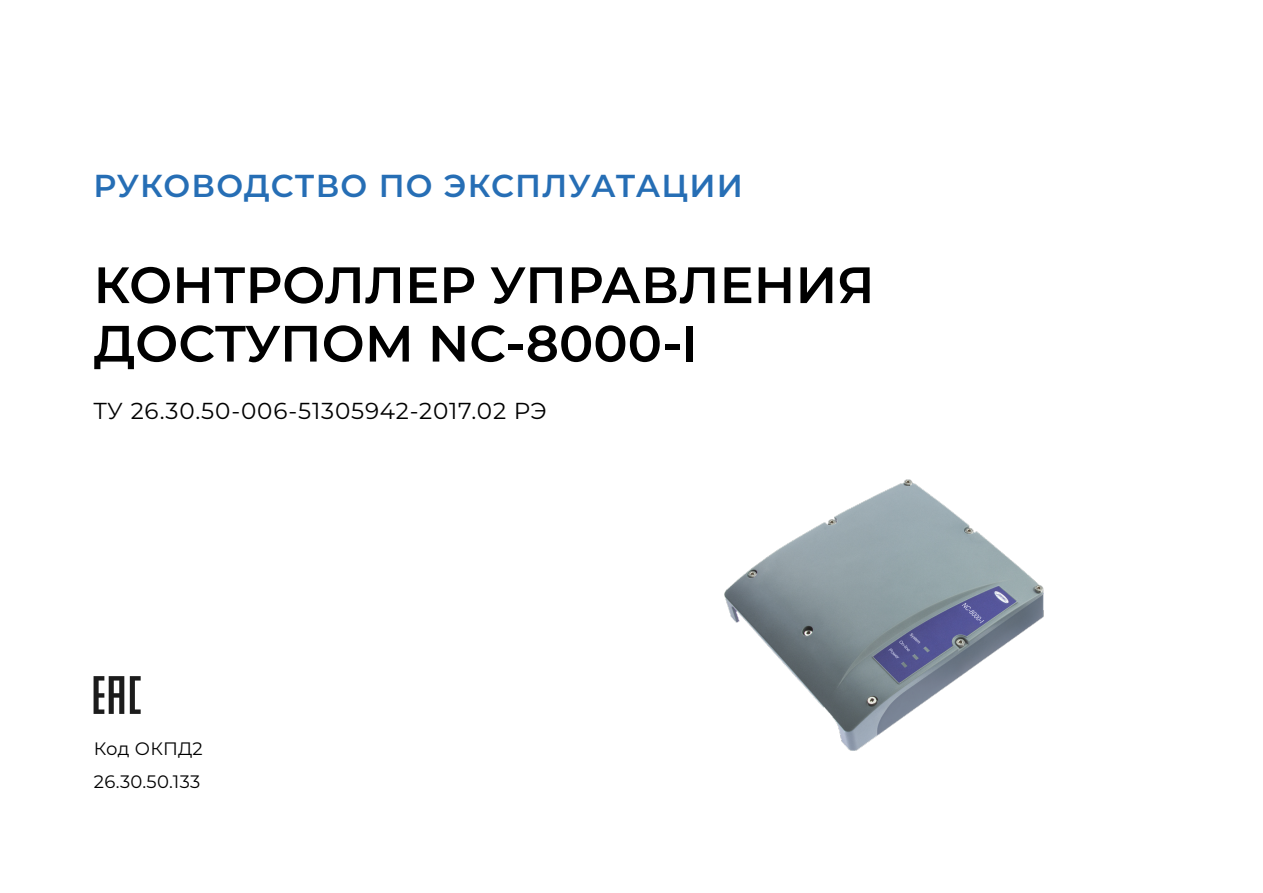
<style>
.page{position:relative;width:1263px;height:893px;background:#fff}
.page>*{position:absolute;margin:0;border:0;box-sizing:border-box;transform-origin:0 0}
.t1{font:600 51px/58.5px "Montserrat";color:#000}
.t2{font:600 31.8px "Montserrat";letter-spacing:.04em;color:#266eb5}
.t3{font:23.1px "Montserrat";letter-spacing:.035em;color:#000}
.t4{font:18px/33px "Montserrat";letter-spacing:.015em;color:#000}
</style>
<div class="page">
<img style="left:724px;top:479px;width:320px;height:272px">
<svg style="left:94px;top:676px;width:47px;height:38px"></svg>
<p class="t2" style="left:94px;top:163px;width:651px">РУКОВОДСТВО ПО ЭКСПЛУАТАЦИИ</p>
<p class="t1" style="left:94px;top:253px;width:783px">КОНТРОЛЛЕР УПРАВЛЕНИЯ<br>ДОСТУПОМ NC-8000-I</p>
<p class="t3" style="left:94px;top:394px;width:455px">ТУ 26.30.50-006-51305942-2017.02 РЭ</p>
<p class="t4" style="left:94px;top:731px;width:110px">Код ОКПД2<br>26.30.50.133</p>
</div>
